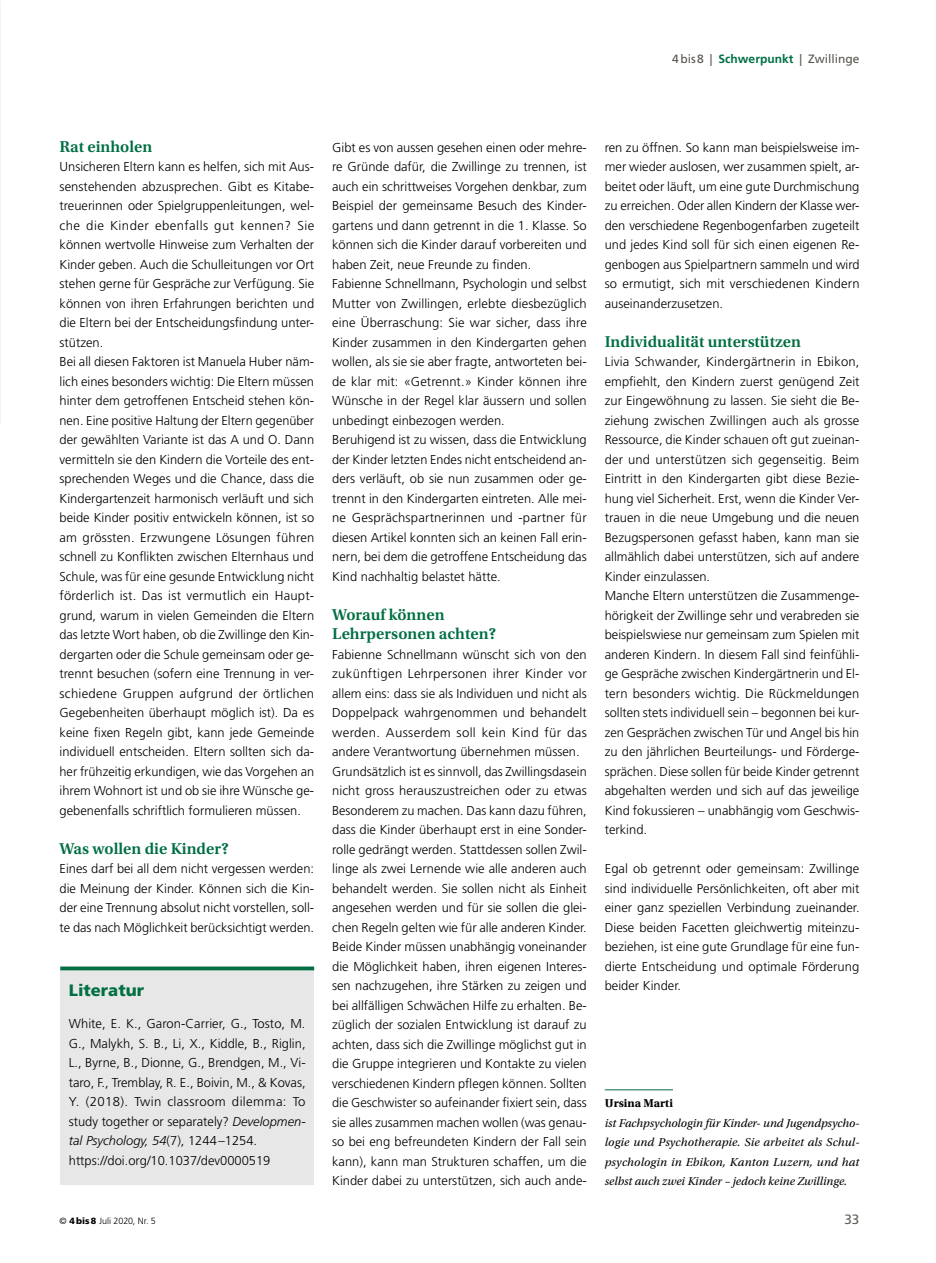
<style>
.page{position:relative;width:936px;height:1263px;background:#fff}
.page>*{position:absolute;margin:0;border:0;box-sizing:border-box;transform-origin:0 0}
._04_Zwischentitel{font:600 16.5px/19.5px "Utopia Std";color:#006f43}
._05_Grundtext{font:900 16.5px "Frutiger LT Std";color:#006f43}
.t1{font:13.5px "Frutiger LT Std";color:#625f57}
._05_Grundtext-2{font:300 12.9px/19.5px "Frutiger LT Std";color:#000;text-align:justify}
._08_Autor_GT{font:italic 12px/19.5px "Utopia Std";color:#000;text-align:justify}
.t2{font:12px "Frutiger LT Std";color:#57544b}
._07_Autor_Titel{font:700 12px "Utopia Std";color:#000}
.t3{font:300 9px "Frutiger LT Std";color:#000}
.s1{font-weight:700;color:#006f43}
.s2{font-style:italic}
.s3{font-weight:900}
</style>
<div class="page">
<img style="left:0;top:0;width:1px;height:424px">
<hr style="left:604px;top:1089px;width:69px;height:1px;background:#006f43">
<div style="left:60px;top:966px;width:254px;height:219px;background:#e7e7e7"></div>
<svg style="left:60px;top:966px;width:254px;height:4px"></svg>
<p class="t2" style="left:672px;top:52px;width:189px">4bis8 | <span class="s1">Schwerpunkt</span> | Zwillinge</p>
<p class="_04_Zwischentitel" style="left:60px;top:137px;width:94px">Rat einholen</p>
<p class="_05_Grundtext-2" style="left:60px;top:157px;width:256px">Unsicheren Eltern kann es helfen, sich mit Aus&shy;senstehenden abzusprechen. Gibt es Kitabe&shy;treuerinnen oder Spielgruppenleitungen, wel&shy;che die Kinder ebenfalls gut kennen? Sie können wertvolle Hinweise zum Verhalten der Kinder geben. Auch die Schulleitungen vor Ort stehen gerne für Gespräche zur Verfügung. Sie können von ihren Erfahrungen berichten und die Eltern bei der Entscheidungsfindung unter&shy;stützen.</p>
<p class="_05_Grundtext-2" style="left:60px;top:352px;width:256px">Bei all diesen Faktoren ist Manuela Huber näm&shy;lich eines besonders wichtig: Die Eltern müssen hinter dem getroffenen Entscheid stehen kön&shy;nen. Eine positive Haltung der Eltern gegenüber der gewählten Variante ist das A und O. Dann vermitteln sie den Kindern die Vorteile des ent&shy;sprechenden Weges und die Chance, dass die Kindergartenzeit harmonisch verläuft und sich beide Kinder positiv entwickeln können, ist so am grössten. Erzwungene Lösungen führen schnell zu Konflikten zwischen Elternhaus und Schule, was für eine gesunde Entwicklung nicht förderlich ist. Das ist vermutlich ein Haupt&shy;grund, warum in vielen Gemeinden die Eltern das letzte Wort haben, ob die Zwillinge den Kin&shy;dergarten oder die Schule gemeinsam oder ge&shy;trennt besuchen (sofern eine Trennung in ver&shy;schiedene Gruppen aufgrund der örtlichen Gegebenheiten überhaupt möglich ist). Da es keine fixen Regeln gibt, kann jede Gemeinde individuell entscheiden. Eltern sollten sich da&shy;her frühzeitig erkundigen, wie das Vorgehen an ihrem Wohnort ist und ob sie ihre Wünsche ge&shy;gebenenfalls schriftlich formulieren müssen.</p>
<p class="_04_Zwischentitel" style="left:60px;top:839px;width:171px">Was wollen die Kinder?</p>
<p class="_05_Grundtext-2" style="left:60px;top:859px;width:256px">Eines darf bei all dem nicht vergessen werden: die Meinung der Kinder. Können sich die Kin&shy;der eine Trennung absolut nicht vorstellen, soll&shy;te das nach Möglichkeit berücksichtigt werden.</p>
<p class="_05_Grundtext" style="left:69px;top:980px;width:77px">Literatur</p>
<p class="_05_Grundtext-2" style="left:69px;top:1014px;width:238px">White, E. K., Garon-Carrier, G., Tosto, M.<br>G., Malykh, S. B., Li, X., Kiddle, B., Riglin, L., Byrne, B., Dionne, G., Brendgen, M., Vi&shy;taro, F., Tremblay, R. E., Boivin, M., &amp; Kovas, Y. (2018). Twin classroom dilemma: To study together or separately? <span class="s2">Developmen&shy;tal Psychology, 54</span>(7), 1244–1254.</p>
<p class="_05_Grundtext-2" style="left:69px;top:1150px;width:203px">https://doi.org/10.1037/dev0000519</p>
<p class="_05_Grundtext-2" style="left:332px;top:137px;width:256px">Gibt es von aussen gesehen einen oder mehre&shy;re Gründe dafür, die Zwillinge zu trennen, ist auch ein schrittweises Vorgehen denkbar, zum Beispiel der gemeinsame Besuch des Kinder&shy;gartens und dann getrennt in die 1. Klasse. So können sich die Kinder darauf vorbereiten und haben Zeit, neue Freunde zu finden.</p>
<p class="_05_Grundtext-2" style="left:332px;top:274px;width:256px">Fabienne Schnellmann, Psychologin und selbst Mutter von Zwillingen, erlebte diesbezüglich eine Überraschung: Sie war sicher, dass ihre Kinder zusammen in den Kindergarten gehen wollen, als sie sie aber fragte, antworteten bei&shy;de klar mit: «Getrennt.» Kinder können ihre Wünsche in der Regel klar äussern und sollen unbedingt einbezogen werden.</p>
<p class="_05_Grundtext-2" style="left:332px;top:430px;width:256px">Beruhigend ist zu wissen, dass die Entwicklung der Kinder letzten Endes nicht entscheidend an&shy;ders verläuft, ob sie nun zusammen oder ge&shy;trennt in den Kindergarten eintreten. Alle mei&shy;ne Gesprächspartnerinnen und -partner für diesen Artikel konnten sich an keinen Fall erin&shy;nern, bei dem die getroffene Entscheidung das Kind nachhaltig belastet hätte.</p>
<p class="_04_Zwischentitel" style="left:332px;top:605px;width:166px">Worauf können<br>Lehrpersonen achten?</p>
<p class="_05_Grundtext-2" style="left:332px;top:644px;width:256px">Fabienne Schnellmann wünscht sich von den zukünftigen Lehrpersonen ihrer Kinder vor allem eins: dass sie als Individuen und nicht als Doppelpack wahrgenommen und behandelt werden. Ausserdem soll kein Kind für das andere Verantwortung übernehmen müssen.</p>
<p class="_05_Grundtext-2" style="left:332px;top:761px;width:256px">Grundsätzlich ist es sinnvoll, das Zwillingsdasein nicht gross herauszustreichen oder zu etwas Besonderem zu machen. Das kann dazu führen, dass die Kinder überhaupt erst in eine Sonder&shy;rolle gedrängt werden. Stattdessen sollen Zwil&shy;linge als zwei Lernende wie alle anderen auch behandelt werden. Sie sollen nicht als Einheit angesehen werden und für sie sollen die glei&shy;chen Regeln gelten wie für alle anderen Kinder.<br>Beide Kinder müssen unabhängig voneinander die Möglichkeit haben, ihren eigenen Interes&shy;sen nachzugehen, ihre Stärken zu zeigen und bei allfälligen Schwächen Hilfe zu erhalten. Be&shy;züglich der sozialen Entwicklung ist darauf zu achten, dass sich die Zwillinge möglichst gut in die Gruppe integrieren und Kontakte zu vielen verschiedenen Kindern pflegen können. Sollten die Geschwister so aufeinander fixiert sein, dass sie alles zusammen machen wollen (was genau&shy;so bei eng befreundeten Kindern der Fall sein kann), kann man Strukturen schaffen, um die Kinder dabei zu unterstützen, sich auch ande-</p>
<p class="_05_Grundtext-2" style="left:604px;top:137px;width:256px">ren zu öffnen. So kann man beispielsweise im&shy;mer wieder auslosen, wer zusammen spielt, ar&shy;beitet oder läuft, um eine gute Durchmischung zu erreichen. Oder allen Kindern der Klasse wer&shy;den verschiedene Regenbogenfarben zugeteilt und jedes Kind soll für sich einen eigenen Re&shy;genbogen aus Spielpartnern sammeln und wird so ermutigt, sich mit verschiedenen Kindern auseinanderzusetzen.</p>
<p class="_04_Zwischentitel" style="left:604px;top:332px;width:198px">Individualität unterstützen</p>
<p class="_05_Grundtext-2" style="left:604px;top:352px;width:256px">Livia Schwander, Kindergärtnerin in Ebikon, empfiehlt, den Kindern zuerst genügend Zeit zur Eingewöhnung zu lassen. Sie sieht die Be&shy;ziehung zwischen Zwillingen auch als grosse Ressource, die Kinder schauen oft gut zueinan&shy;der und unterstützen sich gegenseitig. Beim Eintritt in den Kindergarten gibt diese Bezie&shy;hung viel Sicherheit. Erst, wenn die Kinder Ver&shy;trauen in die neue Umgebung und die neuen Bezugspersonen gefasst haben, kann man sie allmählich dabei unterstützen, sich auf andere Kinder einzulassen.</p>
<p class="_05_Grundtext-2" style="left:604px;top:586px;width:256px">Manche Eltern unterstützen die Zusammenge&shy;hörigkeit der Zwillinge sehr und verabreden sie beispielswiese nur gemeinsam zum Spielen mit anderen Kindern. In diesem Fall sind feinfühli&shy;ge Gespräche zwischen Kindergärtnerin und El&shy;tern besonders wichtig. Die Rückmeldungen sollten stets individuell sein – begonnen bei kur&shy;zen Gesprächen zwischen Tür und Angel bis hin zu den jährlichen Beurteilungs- und Förderge&shy;sprächen. Diese sollen für beide Kinder getrennt abgehalten werden und sich auf das jeweilige Kind fokussieren – unabhängig vom Geschwis&shy;terkind.</p>
<p class="_05_Grundtext-2" style="left:604px;top:859px;width:256px">Egal ob getrennt oder gemeinsam: Zwillinge sind individuelle Persönlichkeiten, oft aber mit einer ganz speziellen Verbindung zueinander.<br>Diese beiden Facetten gleichwertig miteinzu&shy;beziehen, ist eine gute Grundlage für eine fun&shy;dierte Entscheidung und optimale Förderung beider Kinder.</p>
<p class="_07_Autor_Titel" style="left:604px;top:1096px;width:70px">Ursina Marti</p>
<p class="_08_Autor_GT" style="left:604px;top:1113px;width:256px">ist Fachpsychologin für Kinder- und Jugendpsycho&shy;logie und Psychotherapie. Sie arbeitet als Schul&shy;psychologin in Ebikon, Kanton Luzern, und hat selbst auch zwei Kinder – jedoch keine Zwillinge.</p>
<p class="t3" style="left:60px;top:1216px;width:98px">© <span class="s3">4bis8</span> Juli 2020, Nr. 5</p>
<p class="t1" style="left:844px;top:1211px;width:17px">33</p>
</div>
